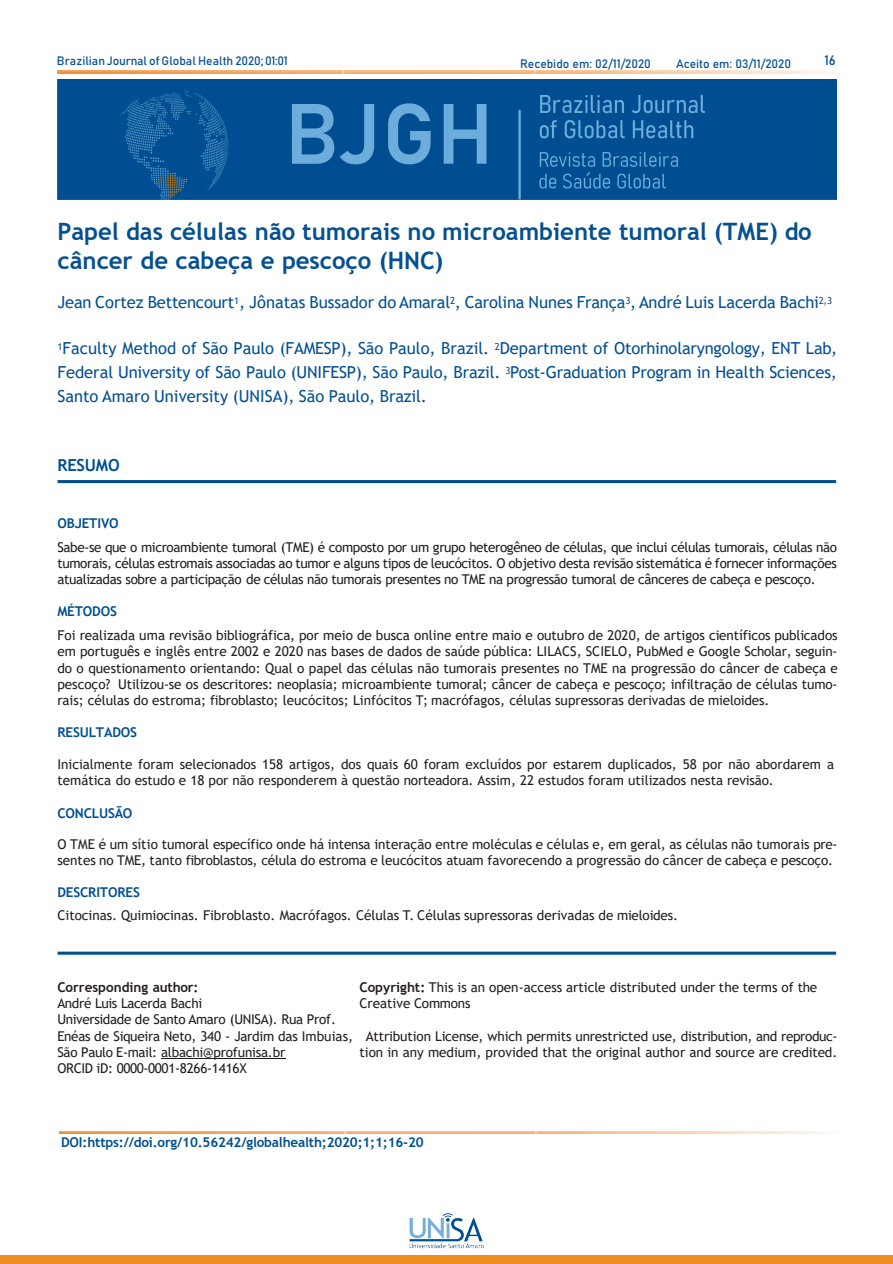
<style>
.page{position:relative;width:893px;height:1264px;background:#fff}
.page>*{position:absolute;margin:0;border:0;box-sizing:border-box;transform-origin:0 0}
.t1{font:700 24px/28.8px "Trebuchet MS";color:#055090}
.t2{font:16.5px/24px "Trebuchet MS";letter-spacing:-.005em;color:#055090;text-align:justify}
.t3{font:700 16.5px "Trebuchet MS";letter-spacing:-.015em;color:#01508e}
.t4{font:13.5px/16.2px "Trebuchet MS";letter-spacing:-.005em;color:#231f20}
.t5{font:700 13.5px "Trebuchet MS";letter-spacing:-.015em;color:#01508e}
.t6{font:13.5px "Trebuchet MS";letter-spacing:-.025em;color:#231f20}
.t7{font:700 13.5px "Trebuchet MS";letter-spacing:-.005em;color:#231f20}
.t8{font:700 13.5px "Trebuchet MS";letter-spacing:-.01em;color:#01508d}
.t9{font:13.5px "Bahnschrift";color:#01508e}
.t10{font:12px "Bahnschrift";color:#055090}
.s1{font-weight:700}
</style>
<div class="page">
<img style="left:57px;top:71px;width:771px;height:2px">
<div style="left:0;top:1254px;width:892px;height:9px;background:#f18d20"></div>
<img style="left:410px;top:1213px;width:73px;height:34px">
<hr style="left:58px;top:480px;width:778px;height:3px;background:#01508e">
<img style="left:57px;top:79px;width:779px;height:120px">
<hr style="left:161px;top:1058px;width:124px;height:1px;background:#231f20">
<hr style="left:58px;top:951px;width:778px;height:3px;background:#01508e">
<img style="left:59px;top:1131px;width:770px;height:2px">
<p class="t10" style="left:57px;top:52px;width:232px">Brazilian Journal of Global Health 2020; 01:01</p>
<p class="t9" style="left:824px;top:50px;width:13px">16</p>
<p class="t10" style="left:520px;top:54px;width:132px">Recebido em: 02/11/2020</p>
<p class="t10" style="left:676px;top:54px;width:117px">Aceito em: 03/11/2020</p>
<p class="t1" style="left:57px;top:217px;width:755px">Papel das células não tumorais no microambiente tumoral (TME) do câncer de cabeça e pescoço (HNC)</p>
<p class="t2" style="left:57px;top:290px;width:776px">Jean Cortez Bettencourt<sup>1</sup>, Jônatas Bussador do Amaral<sup>2</sup>, Carolina Nunes França<sup>3</sup>, André Luis Lacerda Bachi<sup>2,3</sup></p>
<p class="t2" style="left:57px;top:336px;width:781px"><sup>1</sup>Faculty Method of São Paulo (FAMESP), São Paulo, Brazil. <sup>2</sup>Department of Otorhinolaryngology, ENT Lab, Federal University of São Paulo (UNIFESP), São Paulo, Brazil. <sup>3</sup>Post-Graduation Program in Health Sciences, Santo Amaro University (UNISA), São Paulo, Brazil.</p>
<p class="t3" style="left:57px;top:455px;width:64px">RESUMO</p>
<p class="t8" style="left:57px;top:514px;width:63px">OBJETIVO</p>
<p class="t4" style="left:57px;top:538px;width:781px;text-align:justify">Sabe-se que o microambiente tumoral (TME) é composto por um grupo heterogêneo de células, que inclui células tumorais, células não tumorais, células estromais associadas ao tumor e alguns tipos de leucócitos. O objetivo desta revisão sistemática é fornecer informações atualizadas sobre a participação de células não tumorais presentes no TME na progressão tumoral de cânceres de cabeça e pescoço.</p>
<p class="t5" style="left:57px;top:603px;width:61px">MÉTODOS</p>
<p class="t4" style="left:57px;top:627px;width:782px;text-align:justify">Foi realizada uma revisão bibliográfica, por meio de busca online entre maio e outubro de 2020, de artigos científicos publicados em português e inglês entre 2002 e 2020 nas bases de dados de saúde pública: LILACS, SCIELO, PubMed e Google Scholar, seguin&shy;do o questionamento orientando: Qual o papel das células não tumorais presentes no TME na progressão do câncer de cabeça e pescoço? Utilizou-se os descritores: neoplasia; microambiente tumoral; câncer de cabeça e pescoço; infiltração de células tumo&shy;rais; células do estroma; fibroblasto; leucócitos; Linfócitos T; macrófagos, células supressoras derivadas de mieloides.</p>
<p class="t5" style="left:57px;top:724px;width:81px">RESULTADOS</p>
<p class="t4" style="left:57px;top:755px;width:778px">Inicialmente foram selecionados 158 artigos, dos quais 60 foram excluídos por estarem duplicados, 58 por não abordarem a</p>
<p class="t4" style="left:57px;top:772px;width:717px">temática do estudo e 18 por não responderem à questão norteadora. Assim, 22 estudos foram utilizados nesta revisão.</p>
<p class="t5" style="left:57px;top:804px;width:77px">CONCLUSÃO</p>
<p class="t4" style="left:57px;top:835px;width:781px">O TME é um sítio tumoral específico onde há intensa interação entre moléculas e células e, em geral, as células não tumorais pre&shy;sentes no TME, tanto fibroblastos, célula do estroma e leucócitos atuam favorecendo a progressão do câncer de cabeça e pescoço.</p>
<p class="t5" style="left:57px;top:884px;width:84px">DESCRITORES</p>
<p class="t4" style="left:57px;top:906px;width:622px">Citocinas. Quimiocinas. Fibroblasto. Macrófagos. Células T. Células supressoras derivadas de mieloides.</p>
<p class="t7" style="left:57px;top:978px;width:143px">Corresponding author:</p>
<p class="t6" style="left:57px;top:994px;width:146px">André Luis Lacerda Bachi</p>
<p class="t6" style="left:57px;top:1010px;width:280px">Universidade de Santo Amaro (UNISA). Rua Prof.</p>
<p class="t4" style="left:57px;top:1027px;width:781px">Enéas de Siqueira Neto, 340 - Jardim das Imbuias, Attribution License, which permits unrestricted use, distribution, and reproduc-<br>São Paulo E-mail: albachi@profunisa.br</p>
<p class="t4" style="left:359px;top:978px;width:459px"><span class="s1">Copyright:</span> This is an open-access article distributed under the terms of the<br>Creative Commons</p>
<p class="t4" style="left:359px;top:1043px;width:479px">tion in any medium, provided that the original author and source are credited.</p>
<p class="t4" style="left:57px;top:1059px;width:191px">ORCID iD: 0000-0001-8266-1416X</p>
<p class="t5" style="left:61px;top:1133px;width:364px">DOI:https://doi.org/10.56242/globalhealth;2020;1;1;16-20</p>
</div>
